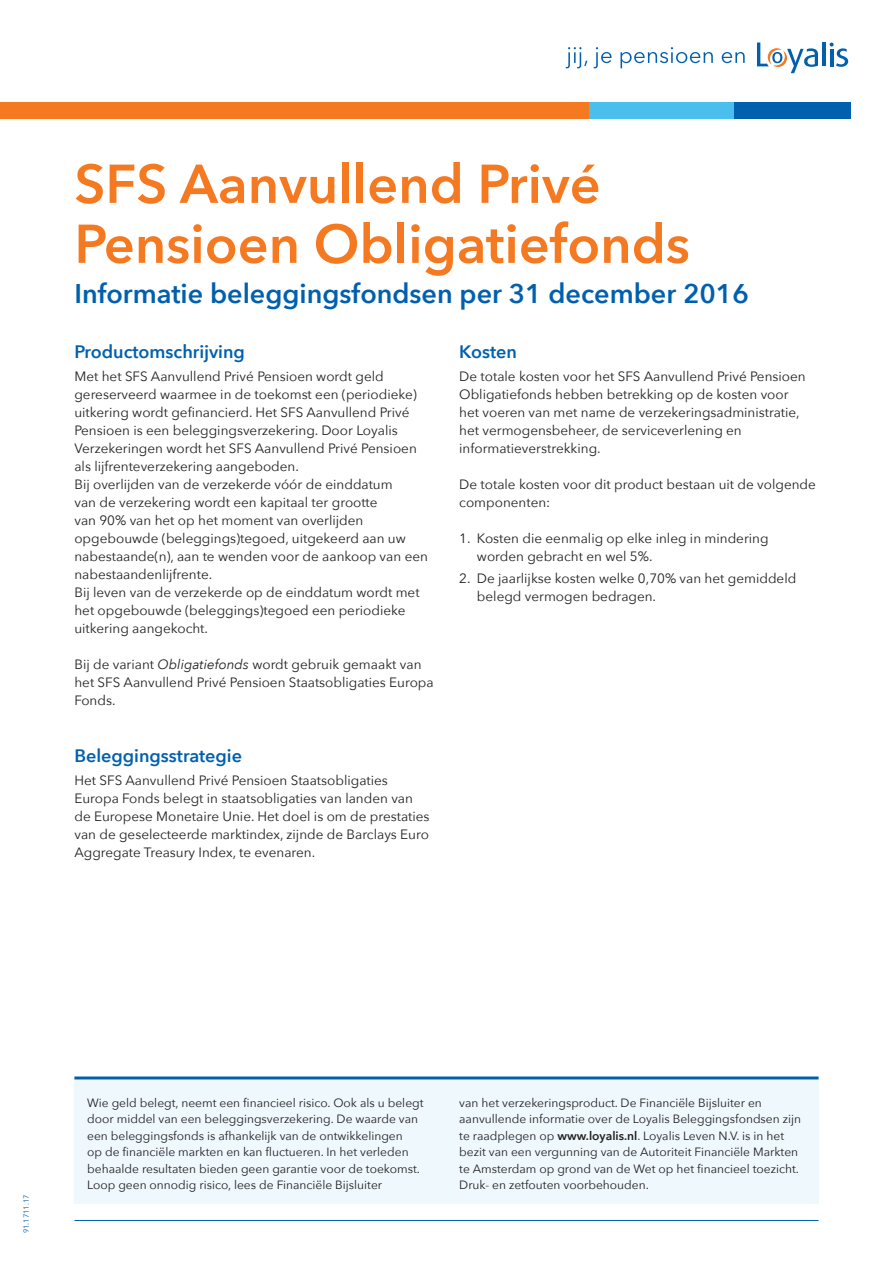
<style>
.page{position:relative;width:893px;height:1263px;background:#fff}
.page>*{position:absolute;margin:0;border:0;box-sizing:border-box;transform-origin:0 0}
.t1{font:600 54px/60px "Avenir Next";color:#f47921}
.t2{font:600 27px "Avenir Next";color:#0160ae}
.t3{font:600 18px "Avenir Next";color:#0160ae}
.t4{font:13.5px/18px "Avenir Next";color:#231f20}
.t5{font:12px/16.5px "Avenir Next";color:#231f20}
.t6{font:7.5px "Avenir Next";color:#0160ae}
.s1{font-style:italic}
.s2{font-weight:600}
</style>
<div class="page">
<hr style="left:74px;top:1220px;width:745px;height:1px;background:#0160ae">
<div style="left:588px;top:102px;width:146px;height:17px;background:#4abfee"></div>
<div style="left:0;top:102px;width:588px;height:17px;background:#f47921"></div>
<div style="left:734px;top:102px;width:116px;height:17px;background:#0160ae"></div>
<svg style="left:566px;top:47px;width:21px;height:21px"></svg>
<svg style="left:594px;top:47px;width:18px;height:21px"></svg>
<svg style="left:620px;top:47px;width:93px;height:21px"></svg>
<svg style="left:722px;top:52px;width:23px;height:11px"></svg>
<hr style="left:822px;top:43px;width:4px;height:23px;background:#0160ae">
<svg style="left:830px;top:43px;width:18px;height:24px"></svg>
<hr style="left:830px;top:49px;width:3px;height:17px;background:#0160ae">
<svg style="left:757px;top:43px;width:61px;height:30px"></svg>
<div style="left:74px;top:1080px;width:745px;height:123px;background:#eef8fd"></div>
<hr style="left:74px;top:1076px;width:745px;height:3px;background:#0160ae">
<h1 class="t1" style="left:74px;top:153px;width:617px">SFS Aanvullend Privé<br>Pensioen Obligatiefonds</h1>
<h2 class="t2" style="left:74px;top:271px;width:676px">Informatie beleggingsfondsen per 31 december 2016</h2>
<h3 class="t3" style="left:74px;top:336px;width:172px">Productomschrijving</h3>
<p class="t4" style="left:74px;top:366px;width:355px">Met het SFS Aanvullend Privé Pensioen wordt geld gereserveerd waarmee in de toekomst een (periodieke) uitkering wordt gefinancierd. Het SFS Aanvullend Privé Pensioen is een beleggingsverzekering. Door Loyalis Verzekeringen wordt het SFS Aanvullend Privé Pensioen als lijfrenteverzekering aangeboden.<br>Bij overlijden van de verzekerde vóór de einddatum<br>van de verzekering wordt een kapitaal ter grootte<br>van 90% van het op het moment van overlijden opgebouwde (beleggings)tegoed, uitgekeerd aan uw nabestaande(n), aan te wenden voor de aankoop van een nabestaandenlijfrente.<br>Bij leven van de verzekerde op de einddatum wordt met het opgebouwde (beleggings)tegoed een periodieke uitkering aangekocht.</p>
<p class="t4" style="left:74px;top:654px;width:361px">Bij de variant <span class="s1">Obligatiefonds</span> wordt gebruik gemaakt van het SFS Aanvullend Privé Pensioen Staatsobligaties Europa<br>Fonds.</p>
<h3 class="t3" style="left:74px;top:741px;width:169px">Beleggingsstrategie</h3>
<p class="t4" style="left:74px;top:770px;width:357px">Het SFS Aanvullend Privé Pensioen Staatsobligaties Europa Fonds belegt in staatsobligaties van landen van de Europese Monetaire Unie. Het doel is om de prestaties van de geselecteerde marktindex, zijnde de Barclays Euro Aggregate Treasury Index, te evenaren.</p>
<h3 class="t3" style="left:459px;top:336px;width:59px">Kosten</h3>
<p class="t4" style="left:459px;top:366px;width:348px">De totale kosten voor het SFS Aanvullend Privé Pensioen Obligatiefonds hebben betrekking op de kosten voor het voeren van met name de verzekeringsadministratie, het vermogensbeheer, de serviceverlening en informatieverstrekking.</p>
<p class="t4" style="left:459px;top:474px;width:358px">De totale kosten voor dit product bestaan uit de volgende componenten:</p>
<p class="t4" style="left:477px;top:528px;width:293px;text-indent:-18px">1. Kosten die eenmalig op elke inleg in mindering worden gebracht en wel 5%.</p>
<p class="t4" style="left:477px;top:569px;width:321px;text-indent:-18px">2. De jaarlijkse kosten welke 0,70% van het gemiddeld belegd vermogen bedragen.</p>
<p class="t6" style="left:20px;top:1233px;width:40px;rotate:-90deg">91.1711.17</p>
<p class="t5" style="left:87px;top:1093px;width:338px">Wie geld belegt, neemt een financieel risico. Ook als u belegt door middel van een beleggingsverzekering. De waarde van een beleggingsfonds is afhankelijk van de ontwikkelingen<br>op de financiële markten en kan fluctueren. In het verleden behaalde resultaten bieden geen garantie voor de toekomst.<br>Loop geen onnodig risico, lees de Financiële Bijsluiter</p>
<p class="t5" style="left:459px;top:1093px;width:343px">van het verzekeringsproduct. De Financiële Bijsluiter en aanvullende informatie over de Loyalis Beleggingsfondsen zijn te raadplegen op <span class="s2">www.loyalis.nl</span>. Loyalis Leven N.V. is in het bezit van een vergunning van de Autoriteit Financiële Markten te Amsterdam op grond van de Wet op het financieel toezicht.<br>Druk- en zetfouten voorbehouden.</p>
</div>
